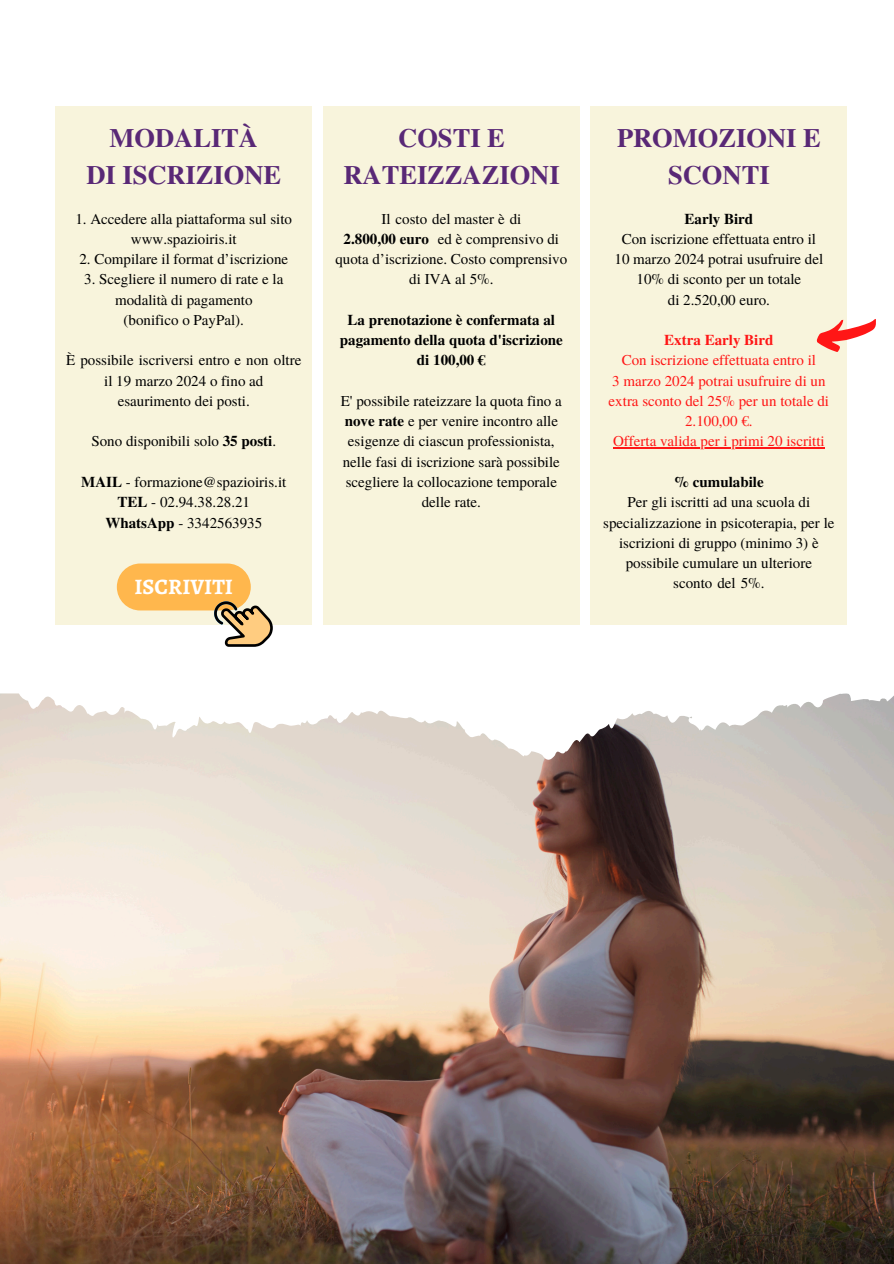
<style>
.page{position:relative;width:894px;height:1264px;background:#fff}
.page>*{position:absolute;margin:0;border:0;box-sizing:border-box;transform-origin:0 0}
.t1{font:700 26.4px/37.2px "Te X Gyre Termes";color:#592876;text-align:center}
.t2{font:700 22.05px "Alegreya SC";color:#fff}
.t3{font:15px/20.2px "Te X Gyre Termes";color:#000;text-align:center}
.t4{font:15px/20.2px "Te X Gyre Termes";color:#ff1616;text-align:center}
.t5{font:700 15px/20.2px "Te X Gyre Termes";color:#000;text-align:center}
.t6{font:700 15px "Te X Gyre Termes";color:#ff1616}
.s1{font-weight:700}
</style>
<div class="page">
<img style="left:0;top:763px;width:893px;height:500px">
<svg style="left:0;top:624px;width:893px;height:139px"></svg>
<div style="left:55px;top:106px;width:257px;height:518px;background:#f8f4dc"></div>
<div style="left:590px;top:106px;width:257px;height:518px;background:#f8f4dc"></div>
<hr style="left:613px;top:447px;width:211px;height:2px;background:#ff1616">
<div style="left:323px;top:106px;width:257px;height:518px;background:#f8f4dc"></div>
<svg style="left:816px;top:319px;width:60px;height:33px"></svg>
<div style="left:117px;top:563px;width:134px;height:47px;background:#ffb74d;border-radius:23px"></div>
<svg style="left:213px;top:600px;width:60px;height:47px"></svg>
<p class="t1" style="left:86px;top:118px;width:196px">MODALITÀ<br>DI ISCRIZIONE</p>
<p class="t1" style="left:343px;top:118px;width:218px">COSTI E<br>RATEIZZAZIONI</p>
<p class="t1" style="left:617px;top:118px;width:205px">PROMOZIONI E<br>SCONTI</p>
<h2 class="t3" style="left:75px;top:208px;width:218px">1. Accedere alla piattaforma sul sito www.spazioiris.it</h2>
<h1 class="t3" style="left:79px;top:248px;width:210px">2. Compilare il format d’iscrizione</h1>
<p class="t3" style="left:84px;top:268px;width:201px">3. Scegliere il numero di rate e la modalità di pagamento</p>
<p class="t3" style="left:123px;top:309px;width:122px">(bonifico o PayPal).</p>
<h3 class="t3" style="left:66px;top:349px;width:236px">È possibile iscriversi entro e non oltre il 19 marzo 2024 o fino ad esaurimento dei posti.</h3>
<p class="t3" style="left:91px;top:430px;width:186px">Sono disponibili solo <span class="s1">35 posti</span>.</p>
<h1 class="t3" style="left:81px;top:471px;width:206px"><span class="s1">MAIL</span> - formazione@spazioiris.it</h1>
<p class="t3" style="left:117px;top:491px;width:134px"><span class="s1">TEL</span> - 02.94.38.28.21</p>
<p class="t3" style="left:105px;top:511px;width:158px"><span class="s1">WhatsApp</span> - 3342563935</p>
<p class="t2" style="left:134px;top:572px;width:100px">ISCRIVITI</p>
<p class="t3" style="left:381px;top:208px;width:141px">Il costo del master è di</p>
<p class="t3" style="left:335px;top:228px;width:233px"><span class="s1">2.800,00 euro</span> ed è comprensivo di quota d’iscrizione. Costo comprensivo di IVA al 5%.</p>
<p class="t5" style="left:340px;top:309px;width:224px">La prenotazione è confermata al pagamento della quota d'iscrizione di 100,00 €</p>
<p class="t3" style="left:341px;top:390px;width:222px">E' possibile rateizzare la quota fino a <span class="s1">nove rate</span> e per venire incontro alle esigenze di ciascun professionista, nelle fasi di iscrizione sarà possibile scegliere la collocazione temporale delle rate.</p>
<p class="t5" style="left:684px;top:208px;width:70px">Early Bird</p>
<p class="t3" style="left:621px;top:228px;width:196px">Con iscrizione effettuata entro il</p>
<p class="t3" style="left:614px;top:248px;width:210px">10 marzo 2024 potrai usufruire del<br>10% di sconto per un totale</p>
<p class="t3" style="left:667px;top:289px;width:104px">di 2.520,00 euro.</p>
<p class="t6" style="left:664px;top:328px;width:111px">Extra Early Bird</p>
<p class="t4" style="left:621px;top:349px;width:196px">Con iscrizione effettuata entro il</p>
<p class="t4" style="left:608px;top:370px;width:222px">3 marzo 2024 potrai usufruire di un extra sconto del 25% per un totale di<br>2.100,00 €.</p>
<p class="t4" style="left:613px;top:430px;width:213px">Offerta valida per i primi 20 iscritti</p>
<p class="t5" style="left:674px;top:471px;width:91px">% cumulabile</p>
<p class="t3" style="left:603px;top:491px;width:233px">Per gli iscritti ad una scuola di specializzazione in psicoterapia, per le iscrizioni di gruppo (minimo 3) è possibile cumulare un ulteriore<br>sconto del 5%.</p>
</div>
